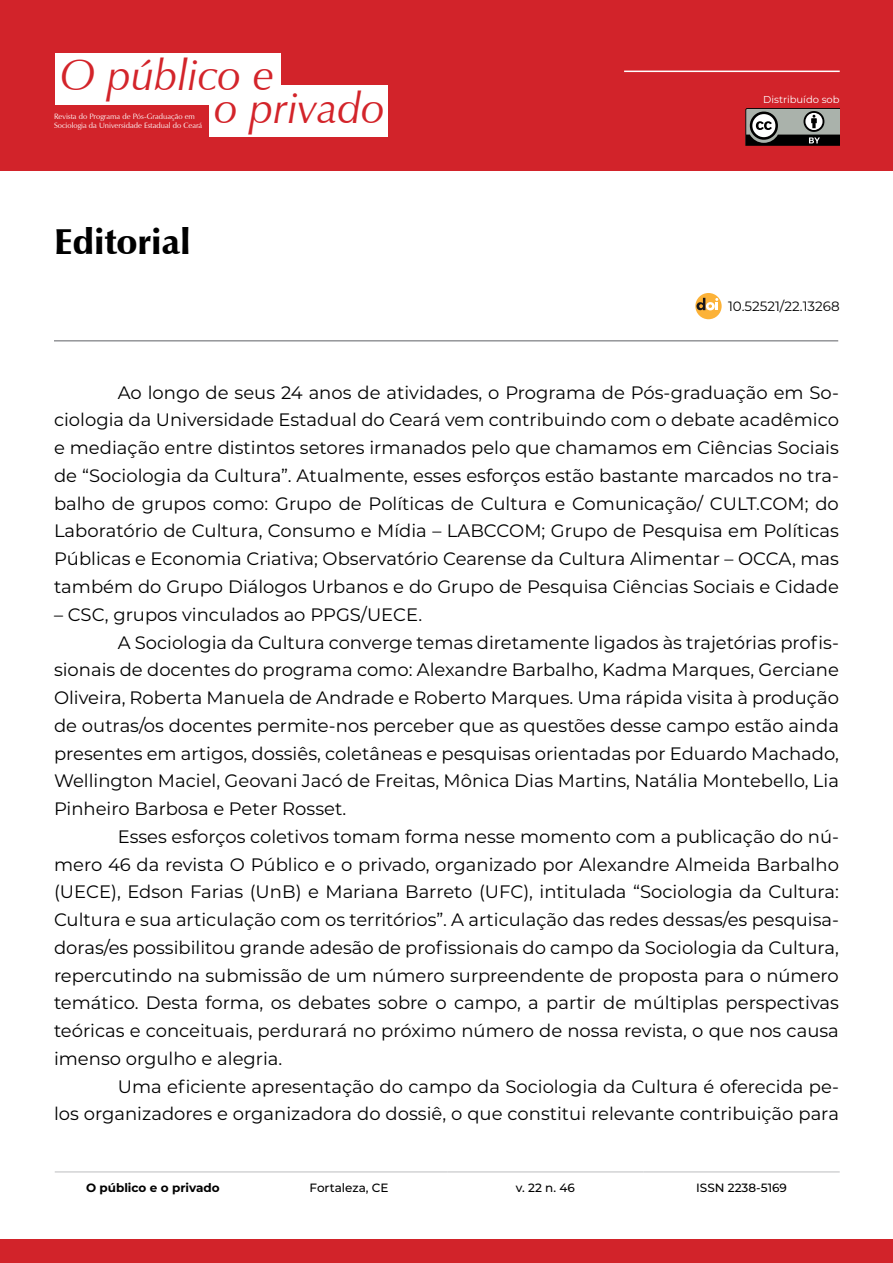
<style>
.page{position:relative;width:893px;height:1263px;background:#fff}
.page>*{position:absolute;margin:0;border:0;box-sizing:border-box;transform-origin:0 0}
.t1{font:italic 43.35px "Zapf Humanist 601 BT";color:#d3242a}
.t2{font:900 36px "Zapf Humanist 601 BT";color:#000}
.t3{font:18px/27.8px "Montserrat";color:#000;text-align:justify}
.t4{font:13.5px "Montserrat";color:#000}
.t5{font:500 12px "Montserrat";color:#000}
.t6{font:700 12px "Montserrat";color:#000}
.t7{font:10.05px "Montserrat";color:#fff}
.t8{font:7.65px/9.3px "Zapf Humanist 601 BT";color:#fff}
</style>
<div class="page">
<div style="left:0;top:0;width:893px;height:170px;background:#d2232a"></div>
<div style="left:55px;top:53px;width:226px;height:52px;background:#fff"></div>
<div style="left:209px;top:86px;width:179px;height:51px;background:#fff"></div>
<hr style="left:55px;top:1171px;width:196px;height:1px;background:#bcbec0">
<hr style="left:251px;top:1171px;width:196px;height:1px;background:#bcbec0">
<hr style="left:447px;top:1171px;width:196px;height:1px;background:#bcbec0">
<hr style="left:643px;top:1171px;width:197px;height:1px;background:#bcbec0">
<div style="left:0;top:1240px;width:893px;height:23px;background:#d2232a"></div>
<svg style="left:745px;top:108px;width:94px;height:38px;background:#747673"></svg>
<hr style="left:624px;top:71px;width:216px;height:1px;background:#fff">
<div style="left:695px;top:293px;width:27px;height:26px;background:#fcb238;border-radius:50%"></div>
<svg style="left:696px;top:298px;width:22px;height:12px"></svg>
<hr style="left:54px;top:340px;width:784px;height:2px;background:#939598">
<h1 class="t1" style="left:60px;top:49px;width:215px">O público e</h1>
<p class="t8" style="left:54px;top:112px;width:150px">Revista do Programa de Pós-Graduação em<br>Sociologia da Universidade Estadual do Ceará</p>
<h1 class="t1" style="left:215px;top:81px;width:172px">o privado</h1>
<h2 class="t2" style="left:54px;top:219px;width:138px">Editorial</h2>
<p class="t7" style="left:763px;top:92px;width:78px">Distribuído sob</p>
<p class="t4" style="left:728px;top:297px;width:113px">10.52521/22.13268</p>
<p class="t3" style="left:54px;top:378px;width:786px;text-indent:64px">Ao longo de seus 24 anos de atividades, o Programa de Pós-graduação em So&shy;ciologia da Universidade Estadual do Ceará vem contribuindo com o debate acadêmico e mediação entre distintos setores irmanados pelo que chamamos em Ciências Sociais de “Sociologia da Cultura”. Atualmente, esses esforços estão bastante marcados no tra&shy;balho de grupos como: Grupo de Políticas de Cultura e Comunicação/ CULT.COM; do Laboratório de Cultura, Consumo e Mídia – LABCCOM; Grupo de Pesquisa em Políticas Públicas e Economia Criativa; Observatório Cearense da Cultura Alimentar – OCCA, mas também do Grupo Diálogos Urbanos e do Grupo de Pesquisa Ciências Sociais e Cidade</p>
<p class="t3" style="left:54px;top:600px;width:370px">– CSC, grupos vinculados ao PPGS/UECE.</p>
<p class="t3" style="left:118px;top:628px;width:723px">A Sociologia da Cultura converge temas diretamente ligados às trajetórias profis-</p>
<p class="t3" style="left:54px;top:655px;width:786px">sionais de docentes do programa como: Alexandre Barbalho, Kadma Marques, Gerciane</p>
<p class="t3" style="left:54px;top:683px;width:786px">Oliveira, Roberta Manuela de Andrade e Roberto Marques. Uma rápida visita à produção</p>
<p class="t3" style="left:54px;top:711px;width:786px">de outras/os docentes permite-nos perceber que as questões desse campo estão ainda</p>
<p class="t3" style="left:54px;top:739px;width:786px">presentes em artigos, dossiês, coletâneas e pesquisas orientadas por Eduardo Machado,</p>
<p class="t3" style="left:54px;top:766px;width:786px">Wellington Maciel, Geovani Jacó de Freitas, Mônica Dias Martins, Natália Montebello, Lia</p>
<p class="t3" style="left:54px;top:794px;width:294px">Pinheiro Barbosa e Peter Rosset.</p>
<p class="t3" style="left:118px;top:822px;width:723px">Esses esforços coletivos tomam forma nesse momento com a publicação do nú-</p>
<p class="t3" style="left:54px;top:850px;width:786px">mero 46 da revista O Público e o privado, organizado por Alexandre Almeida Barbalho</p>
<p class="t3" style="left:54px;top:877px;width:786px">(UECE), Edson Farias (UnB) e Mariana Barreto (UFC), intitulada “Sociologia da Cultura:</p>
<p class="t3" style="left:54px;top:905px;width:786px">Cultura e sua articulação com os territórios”. A articulação das redes dessas/es pesquisa-</p>
<p class="t3" style="left:54px;top:933px;width:786px">doras/es possibilitou grande adesão de profissionais do campo da Sociologia da Cultura,</p>
<p class="t3" style="left:54px;top:961px;width:786px">repercutindo na submissão de um número surpreendente de proposta para o número</p>
<p class="t3" style="left:54px;top:988px;width:786px">temático. Desta forma, os debates sobre o campo, a partir de múltiplas perspectivas</p>
<p class="t3" style="left:54px;top:1016px;width:786px">teóricas e conceituais, perdurará no próximo número de nossa revista, o que nos causa</p>
<p class="t3" style="left:54px;top:1044px;width:230px">imenso orgulho e alegria.</p>
<p class="t3" style="left:118px;top:1072px;width:723px">Uma eficiente apresentação do campo da Sociologia da Cultura é oferecida pe-</p>
<p class="t3" style="left:54px;top:1099px;width:786px">los organizadores e organizadora do dossiê, o que constitui relevante contribuição para</p>
<p class="t6" style="left:86px;top:1179px;width:135px">O público e o privado</p>
<p class="t5" style="left:310px;top:1180px;width:81px">Fortaleza, CE</p>
<p class="t5" style="left:516px;top:1180px;width:60px">v. 22 n. 46</p>
<p class="t5" style="left:696px;top:1180px;width:92px">ISSN 2238-5169</p>
</div>
